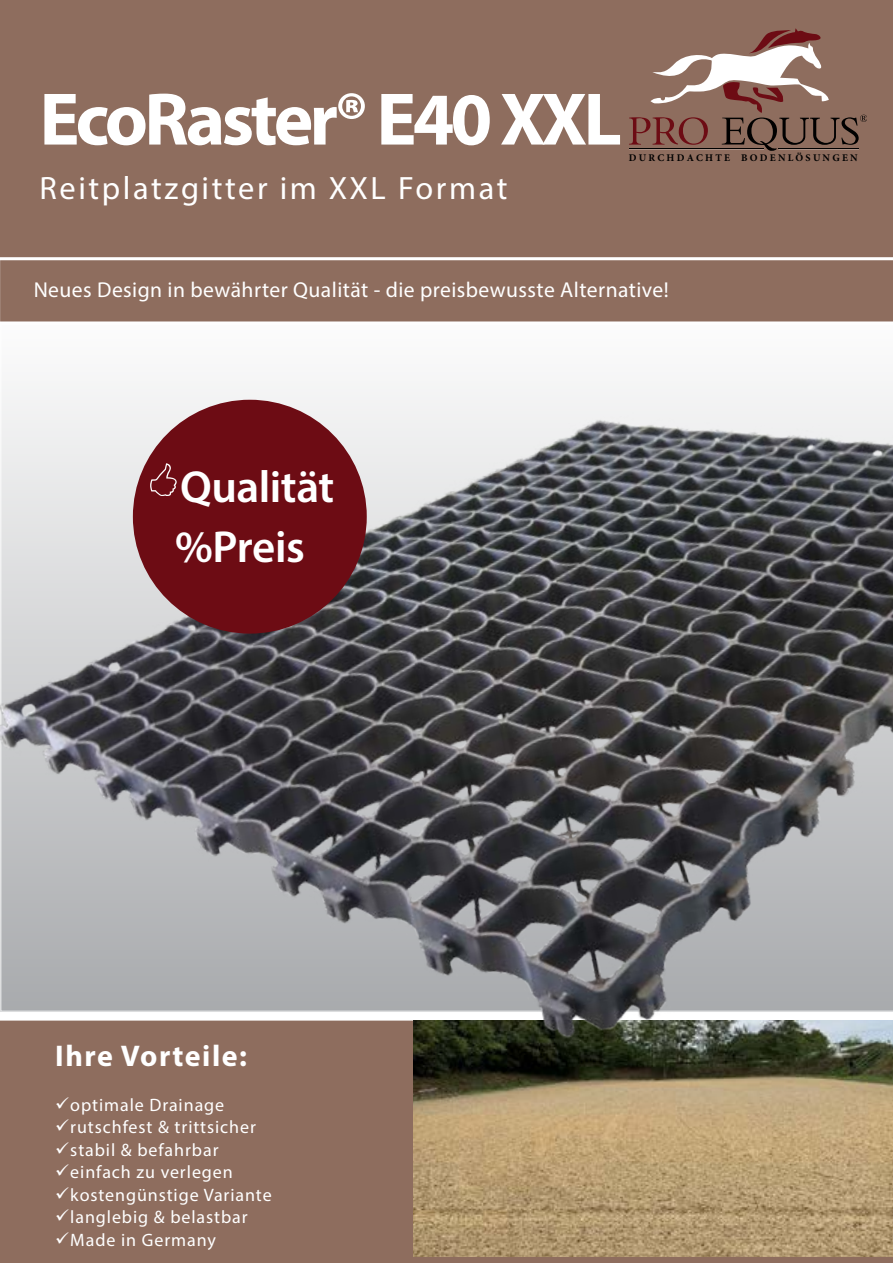
<style>
.page{position:relative;width:893px;height:1263px;background:#fff}
.page>*{position:absolute;margin:0;border:0;box-sizing:border-box;transform-origin:0 0}
.t1{font:700 75px "Myriad Pro";letter-spacing:-.05em;color:#fff}
.t2{font:600 45px/60px "Myriad Pro";letter-spacing:-.015em;color:#fff}
.t3{font:32.4px "Myriad Pro";letter-spacing:.08em;color:#fff}
.t4{font:700 30px "Myriad Pro";letter-spacing:.05em;color:#fff}
.t5{font:21.6px "Myriad Pro";letter-spacing:.02em;color:#fff}
.t6{font:18px "Myriad Pro";letter-spacing:.05em;color:#fff}
.t7{font:700 10.2px "Minion Pro";color:#000}
</style>
<div class="page">
<div style="left:0;top:1045px;width:893px;height:218px;background:#8e6d5e"></div>
<div style="left:0;top:260px;width:893px;height:61px;background:#8e6d5e"></div>
<div style="left:0;top:0;width:893px;height:257px;background:#8e6d5e"></div>
<svg style="left:629px;top:28px;width:237px;height:123px;background:#94746a"></svg>
<img style="left:414px;top:1045px;width:479px;height:211px">
<img style="left:0;top:386px;width:893px;height:659px">
<div style="left:133px;top:400px;width:234px;height:234px;background:#6d0c14;border-radius:50%"></div>
<h1 class="t1" style="left:39px;top:70px;width:584px">EcoRaster® E40 XXL</h1>
<h3 class="t3" style="left:39px;top:168px;width:469px">Reitplatzgitter im XXL Format</h3>
<p class="t7" style="left:629px;top:151px;width:230px">D U R C H D A C H T E B O D E N L Ö S U N G E N</p>
<p class="t5" style="left:34px;top:277px;width:637px">Neues Design in bewährter Qualität - die preisbewusste Alternative!</p>
<h2 class="t2" style="left:175px;top:456px;width:161px">Qualität %Preis</h2>
<h3 class="t4" style="left:55px;top:1036px;width:193px">Ihre Vorteile:</h3>
<p class="t6" style="left:55px;top:1094px;width:170px">✓optimale Drainage</p>
<p class="t6" style="left:55px;top:1116px;width:202px">✓rutschfest &amp; trittsicher</p>
<p class="t6" style="left:55px;top:1139px;width:165px">✓stabil &amp; befahrbar</p>
<p class="t6" style="left:55px;top:1161px;width:179px">✓einfach zu verlegen</p>
<p class="t6" style="left:55px;top:1184px;width:218px">✓kostengünstige Variante</p>
<p class="t6" style="left:55px;top:1206px;width:194px">✓langlebig &amp; belastbar</p>
<p class="t6" style="left:55px;top:1229px;width:162px">✓Made in Germany</p>
</div>
